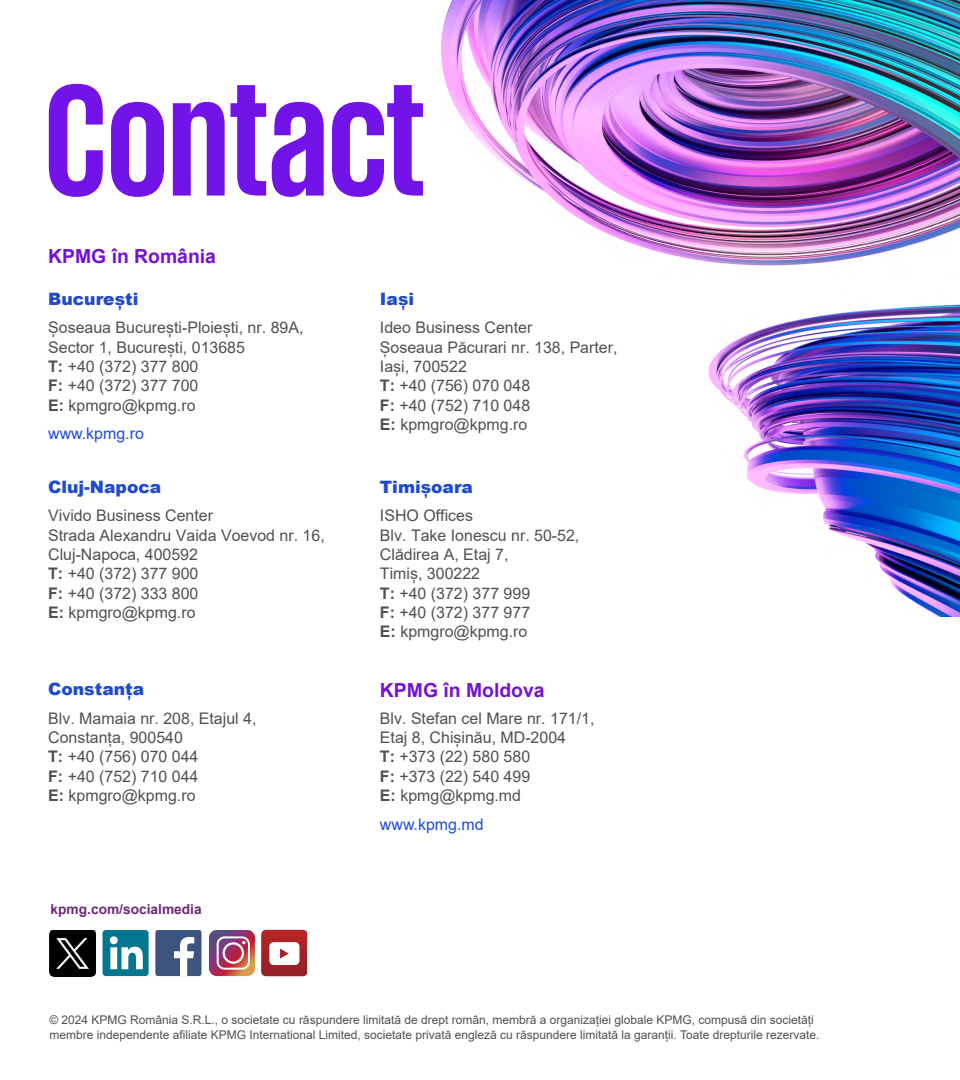
<style>
.page{position:relative;width:960px;height:1080px;background:#fff}
.page>*{position:absolute;margin:0;border:0;box-sizing:border-box;transform-origin:0 0}
.t1{font:700 163px "KPMG";color:#7213ea}
.t2{font:700 19.4px "Arial";color:#7312d5}
.t3{font:900 17.1px "Arial";color:#1f4ace}
.t4{font:15.9px/19.4px "Arial";color:#505050}
.t5{font:15.9px "Arial";color:#1e49dd}
.t6{font:700 13.7px "Arial";color:#6d2977}
.t7{font:12px/15px "Arial";color:#505050}
.s1{font-weight:700}
</style>
<div class="page">
<img style="left:441px;top:0;width:519px;height:616px">
<div style="left:103px;top:930px;width:46px;height:46px;background:#037790;border-radius:3px"></div>
<svg style="left:110px;top:936px;width:33px;height:33px"></svg>
<div style="left:155px;top:930px;width:46px;height:46px;background:#3d5380;border-radius:3px"></div>
<svg style="left:174px;top:937px;width:20px;height:39px"></svg>
<svg style="left:261px;top:930px;width:46px;height:46px"></svg>
<svg style="left:209px;top:930px;width:46px;height:46px;background:#b2677d"></svg>
<img style="left:50px;top:930px;width:46px;height:46px">
<svg style="left:90px;top:971px;width:6px;height:5px"></svg>
<svg style="left:50px;top:971px;width:5px;height:5px"></svg>
<svg style="left:50px;top:930px;width:5px;height:5px"></svg>
<svg style="left:90px;top:930px;width:6px;height:5px"></svg>
<h1 class="t1" style="left:44px;top:59px;width:383px">Contact</h1>
<p class="t2" style="left:48px;top:243px;width:169px">KPMG în România</p>
<p class="t3" style="left:48px;top:286px;width:92px">București</p>
<p class="t3" style="left:380px;top:286px;width:36px">Iași</p>
<p class="t4" style="left:48px;top:318px;width:257px">Șoseaua București-Ploiești, nr. 89A,<br>Sector 1, București, 013685<br><span class="s1">T:</span> +40 (372) 377 800<br><span class="s1">F:</span> +40 (372) 377 700<br><span class="s1">E:</span> kpmgro@kpmg.ro</p>
<p class="t5" style="left:48px;top:423px;width:97px">www.kpmg.ro</p>
<p class="t4" style="left:380px;top:318px;width:239px">Ideo Business Center<br>Șoseaua Păcurari nr. 138, Parter,<br>Iași, 700522<br><span class="s1">T:</span> +40 (756) 070 048<br><span class="s1">F:</span> +40 (752) 710 048<br><span class="s1">E:</span> kpmgro@kpmg.ro</p>
<p class="t3" style="left:48px;top:474px;width:114px">Cluj-Napoca</p>
<p class="t3" style="left:380px;top:474px;width:95px">Timișoara</p>
<p class="t4" style="left:48px;top:506px;width:278px">Vivido Business Center<br>Strada Alexandru Vaida Voevod nr. 16,<br>Cluj-Napoca, 400592<br><span class="s1">T:</span> +40 (372) 377 900<br><span class="s1">F:</span> +40 (372) 333 800<br><span class="s1">E:</span> kpmgro@kpmg.ro</p>
<p class="t4" style="left:380px;top:506px;width:201px">ISHO Offices<br>Blv. Take Ionescu nr. 50-52,<br>Clădirea A, Etaj 7,<br>Timiș, 300222<br><span class="s1">T:</span> +40 (372) 377 999<br><span class="s1">F:</span> +40 (372) 377 977<br><span class="s1">E:</span> kpmgro@kpmg.ro</p>
<p class="t3" style="left:48px;top:676px;width:97px">Constanța</p>
<p class="t2" style="left:380px;top:676px;width:166px">KPMG în Moldova</p>
<p class="t4" style="left:48px;top:708px;width:210px">Blv. Mamaia nr. 208, Etajul 4,<br>Constanța, 900540<br><span class="s1">T:</span> +40 (756) 070 044<br><span class="s1">F:</span> +40 (752) 710 044<br><span class="s1">E:</span> kpmgro@kpmg.ro</p>
<p class="t4" style="left:380px;top:708px;width:216px">Blv. Stefan cel Mare nr. 171/1,<br>Etaj 8, Chișinău, MD-2004<br><span class="s1">T:</span> +373 (22) 580 580<br><span class="s1">F:</span> +373 (22) 540 499<br><span class="s1">E:</span> kpmg@kpmg.md</p>
<p class="t5" style="left:380px;top:813px;width:105px">www.kpmg.md</p>
<p class="t6" style="left:51px;top:900px;width:153px">kpmg.com/socialmedia</p>
<p class="t7" style="left:49px;top:1012px;width:772px">© 2024 KPMG România S.R.L., o societate cu răspundere limitată de drept român, membră a organizației globale KPMG, compusă din societăți membre independente afiliate KPMG International Limited, societate privată engleză cu răspundere limitată la garanții. Toate drepturile rezervate.</p>
</div>
